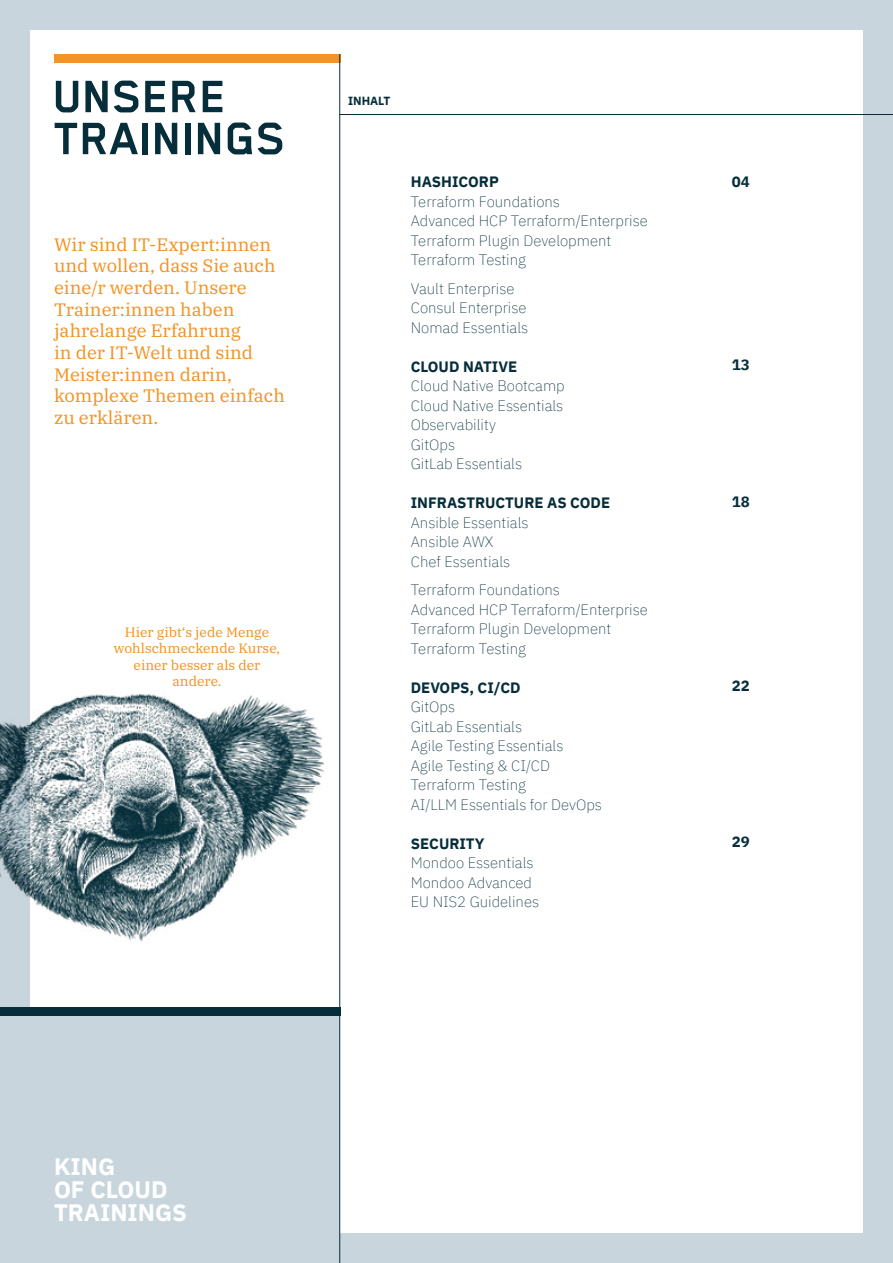
<style>
.page{position:relative;width:893px;height:1263px;background:#fff}
.page>*{position:absolute;margin:0;border:0;box-sizing:border-box;transform-origin:0 0}
.t1{font:700 52.5px/42px "Blender Pro";color:#062e3a}
.t2{font:700 23.7px/23.1px "IBM Plex Sans";color:#fff}
.t3{font:18px/21.6px "IBM Plex Serif";color:#f39325}
.t4{font:200 15px/19.5px "IBM Plex Sans";color:#062e3a}
.t5{font:700 15px "IBM Plex Sans";color:#062e3a}
.t6{font:13.5px/16.2px "IBM Plex Serif";color:#f39325;text-align:center}
.t7{font:700 11.7px "IBM Plex Sans";color:#062e3a}
</style>
<div class="page">
<div style="left:29px;top:1011px;width:311px;height:222px;background:#c8d5dd"></div>
<div style="left:0;top:0;width:893px;height:1263px;border:30px solid #c8d5dd"></div>
<div style="left:54px;top:54px;width:286px;height:9px;background:#f39325"></div>
<div style="left:0;top:1007px;width:340px;height:8px;background:#062e3a"></div>
<hr style="left:339px;top:54px;width:1px;height:1209px;background:#062e3a">
<img style="left:0;top:673px;width:340px;height:271px">
<hr style="left:339px;top:114px;width:554px;height:1px;background:#062e3a">
<h1 class="t1" style="left:54px;top:75px;width:234px">UNSERE<br>TRAININGS</h1>
<p class="t3" style="left:54px;top:232px;width:232px">Wir sind IT-Expert:innen und wollen, dass Sie auch eine/r werden. Unsere<br>Trainer:innen haben jahrelange Erfahrung<br>in der IT-Welt und sind<br>Meister:innen darin, komplexe Themen einfach zu erklären.</p>
<p class="t6" style="left:114px;top:623px;width:168px">Hier gibt‘s jede Menge wohlschmeckende Kurse, einer besser als der andere.</p>
<p class="t7" style="left:348px;top:91px;width:44px">INHALT</p>
<p class="t5" style="left:411px;top:170px;width:90px">HASHICORP</p>
<p class="t4" style="left:411px;top:190px;width:238px">Terraform Foundations<br>Advanced HCP Terraform/Enterprise<br>Terraform Plugin Development<br>Terraform Testing</p>
<p class="t4" style="left:411px;top:277px;width:119px">Vault Enterprise<br>Consul Enterprise<br>Nomad Essentials</p>
<p class="t5" style="left:411px;top:354px;width:108px">CLOUD NATIVE</p>
<p class="t4" style="left:411px;top:375px;width:155px">Cloud Native Bootcamp<br>Cloud Native Essentials<br>Observability<br>GitOps<br>GitLab Essentials</p>
<p class="t5" style="left:411px;top:491px;width:201px">INFRASTRUCTURE AS CODE</p>
<p class="t4" style="left:411px;top:511px;width:119px">Ansible Essentials<br>Ansible AWX<br>Chef Essentials</p>
<p class="t4" style="left:411px;top:579px;width:238px">Terraform Foundations<br>Advanced HCP Terraform/Enterprise<br>Terraform Plugin Development<br>Terraform Testing</p>
<p class="t5" style="left:411px;top:675px;width:111px">DEVOPS, CI/CD</p>
<p class="t4" style="left:411px;top:696px;width:193px">GitOps<br>GitLab Essentials<br>Agile Testing Essentials<br>Agile Testing &amp; CI/CD<br>Terraform Testing<br>AI/LLM Essentials for DevOps</p>
<p class="t5" style="left:411px;top:831px;width:75px">SECURITY</p>
<p class="t4" style="left:411px;top:852px;width:130px">Mondoo Essentials<br>Mondoo Advanced<br>EU NIS2 Guidelines</p>
<p class="t5" style="left:732px;top:170px;width:19px">04</p>
<p class="t5" style="left:732px;top:353px;width:19px">13</p>
<p class="t5" style="left:732px;top:489px;width:19px">18</p>
<p class="t5" style="left:732px;top:674px;width:19px">22</p>
<p class="t5" style="left:732px;top:830px;width:19px">29</p>
<h2 class="t2" style="left:54px;top:1153px;width:135px">KING<br>OF CLOUD<br>TRAININGS</h2>
</div>
